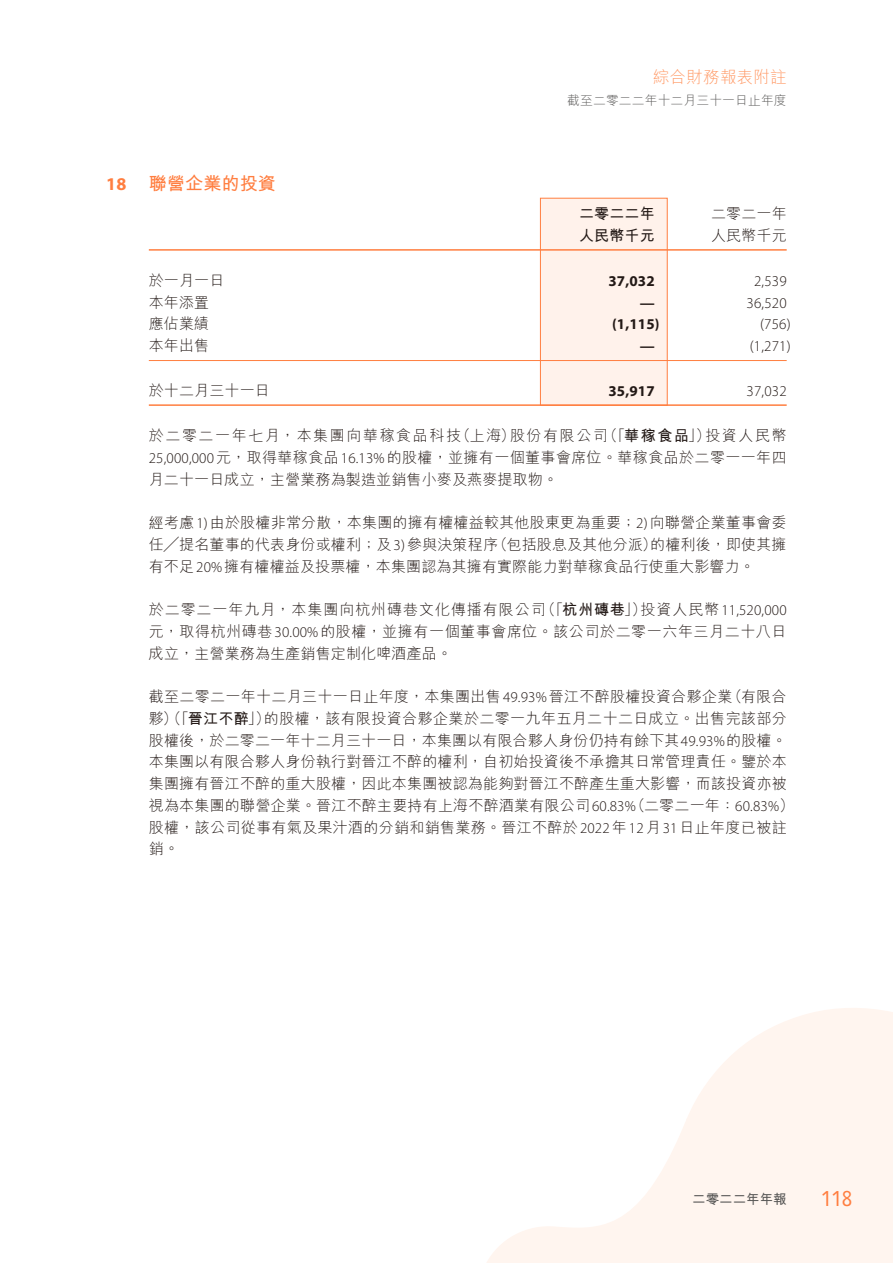
<style>
.page{position:relative;width:893px;height:1263px;background:#fff}
.page>*{position:absolute;margin:0;border:0;box-sizing:border-box;transform-origin:0 0}
.t1{font:21px "Vectora LT Std";color:#ff7e40;scale:.9 1}
.t2{font:700 18px "M Hei HK";letter-spacing:.01em;color:#ff7e40}
.t3{font:700 18px "Myriad Pro";color:#ff7e40}
.t4{font:300 16.5px "M Hei HK";letter-spacing:.015em;color:#ff9a66}
.t5{font:300 15px/21.8px "M Hei HK";letter-spacing:.015em;color:#231916}
.t6{font:300 15px/21.8px "M Hei HK";letter-spacing:.04em;color:#231916}
.t7{font:300 15px "Myriad Pro";letter-spacing:.01em;color:#231916}
.t8{font:700 15px "Myriad Pro";letter-spacing:.01em;color:#231916}
.t9{font:700 15px "M Hei HK";letter-spacing:.01em;color:#231916}
.t10{font:700 13.5px "M Hei HK";color:#595857}
.t11{font:300 12.75px "M Hei HK";letter-spacing:.015em;color:#595857}
.s1{font-family:"Myriad Pro"}
.s2{font-weight:700}
.s3{font-family:"M Hei HK"}
</style>
<div class="page">
<svg style="left:487px;top:1008px;width:406px;height:255px;fill:#fff5ef"></svg>
<div style="left:540px;top:198px;width:128px;height:208px;background:#fff2eb;border:1px solid #ff7e40"></div>
<hr style="left:149px;top:249px;width:638px;height:2px;background:#ff7e40">
<hr style="left:149px;top:360px;width:638px;height:1px;background:#ff7e40">
<hr style="left:149px;top:404px;width:638px;height:2px;background:#ff7e40">
<p class="t4" style="left:653px;top:68px;width:135px">綜合財務報表附註</p>
<p class="t11" style="left:567px;top:94px;width:221px">截至二零二二年十二月三十一日止年度</p>
<p class="t3" style="left:106px;top:173px;width:22px">18</p>
<p class="t2" style="left:149px;top:171px;width:129px">聯營企業的投資</p>
<p class="t9" style="left:579px;top:203px;width:77px">二零二二年</p>
<p class="t5" style="left:711px;top:202px;width:77px">二零二一年</p>
<p class="t9" style="left:579px;top:224px;width:77px">人民幣千元</p>
<p class="t5" style="left:711px;top:224px;width:77px">人民幣千元</p>
<p class="t5" style="left:149px;top:269px;width:77px">於一月一日</p>
<p class="t8" style="left:608px;top:271px;width:48px">37,032</p>
<p class="t7" style="left:754px;top:272px;width:34px">2,539</p>
<p class="t5" style="left:149px;top:291px;width:62px">本年添置</p>
<p class="t8" style="left:640px;top:293px;width:16px">—</p>
<p class="t7" style="left:747px;top:293px;width:42px">36,520</p>
<p class="t5" style="left:149px;top:313px;width:62px">應佔業績</p>
<p class="t8" style="left:612px;top:314px;width:49px">)1,115(</p>
<p class="t7" style="left:760px;top:315px;width:32px">)756(</p>
<p class="t5" style="left:149px;top:334px;width:62px">本年出售</p>
<p class="t8" style="left:640px;top:336px;width:16px">—</p>
<p class="t7" style="left:750px;top:337px;width:42px">)1,271(</p>
<p class="t5" style="left:149px;top:379px;width:123px">於十二月三十一日</p>
<p class="t8" style="left:608px;top:381px;width:48px">35,917</p>
<p class="t7" style="left:747px;top:382px;width:42px">37,032</p>
<p class="t5" style="left:149px;top:424px;width:639px">於二零二一年七月，本集團向華稼食品科技<br><span class="s1">25,000,000</span>元，取得華稼食品<span class="s1">16.13%</span>的股權，並擁有一個董事會席位。華稼食品於二零一一年四月二十一日成立，主營業務為製造並銷售小麥及燕麥提取物。</p>
<p class="t5" style="left:149px;top:511px;width:639px;text-align:right">經考慮 <span class="s1">)1</span> 由於股權非常分散，本集團的擁有權權益較其他股東更為重要； <span class="s1">)2</span> 向聯營企業董事會委的權利後，即使其擁</p>
<p class="t5" style="left:456px;top:424px;width:61px">（上海）</p>
<p class="t5" style="left:603px;top:424px;width:109px">（「<span class="s2">華稼食品</span>」）</p>
<p class="t5" style="left:705px;top:424px;width:83px">投資人民幣</p>
<p class="t5" style="left:510px;top:424px;width:99px">股份有限公司</p>
<p class="t5" style="left:149px;top:533px;width:608px">任╱提名董事的代表身份或權利；及 <span class="s1">)3</span> 參與決策程序<br>有不足<span class="s1">20%</span>擁有權權益及投票權，本集團認為其擁有實際能力對華稼食品行使重大影響力。</p>
<p class="t7" style="left:641px;top:601px;width:148px"><span class="s3">投資人民幣</span>11,520,000</p>
<p class="t5" style="left:493px;top:533px;width:165px">（包括股息及其他分派）</p>
<p class="t5" style="left:541px;top:598px;width:107px">（「<span class="s2">杭州磚巷</span>」）</p>
<p class="t6" style="left:149px;top:598px;width:639px">於二零二一年九月，本集團向杭州磚巷文化傳播有限公司<br>元，取得杭州磚巷<span class="s1">30.00%</span>的股權，並擁有一個董事會席位。該公司於二零一六年三月二十八日成立，主營業務為生產銷售定制化啤酒產品。</p>
<p class="t5" style="left:727px;top:685px;width:61px">（有限合</p>
<p class="t5" style="left:264px;top:685px;width:524px;text-indent:-115px">截至二零二一年十二月三十一日止年度，本集團出售<span class="s1">49.93%</span>晉江不醉股權投資合夥企業<br>的股權，該有限投資合夥企業於二零一九年五月二十二日成立。出售完該部分</p>
<p class="t5" style="left:149px;top:707px;width:123px">夥）（「<span class="s2">晉江不醉</span>」）</p>
<p class="t5" style="left:149px;top:729px;width:639px">股權後，於二零二一年十二月三十一日，本集團以有限合夥人身份仍持有餘下其<span class="s1">49.93%</span>的股權。</p>
<p class="t5" style="left:149px;top:751px;width:639px">本集團以有限合夥人身份執行對晉江不醉的權利，自初始投資後不承擔其日常管理責任。鑒於本</p>
<p class="t5" style="left:149px;top:772px;width:639px">集團擁有晉江不醉的重大股權，因此本集團被認為能夠對晉江不醉產生重大影響，而該投資亦被</p>
<p class="t5" style="left:630px;top:794px;width:165px">（二零二一年：<span class="s1">60.83%</span>(</p>
<p class="t5" style="left:149px;top:794px;width:639px">視為本集團的聯營企業。晉江不醉主要持有上海不醉酒業有限公司<span class="s1">60.83%<br></span>股權，該公司從事有氣及果汁酒的分銷和銷售業務。晉江不醉於<span class="s1">2022</span>年<span class="s1">12</span>月<span class="s1">31</span>日止年度已被註銷。</p>
<p class="t10" style="left:692px;top:1189px;width:96px">二零二二年年報</p>
<h1 class="t1" style="left:821px;top:1186px;width:37px">118</h1>
</div>
